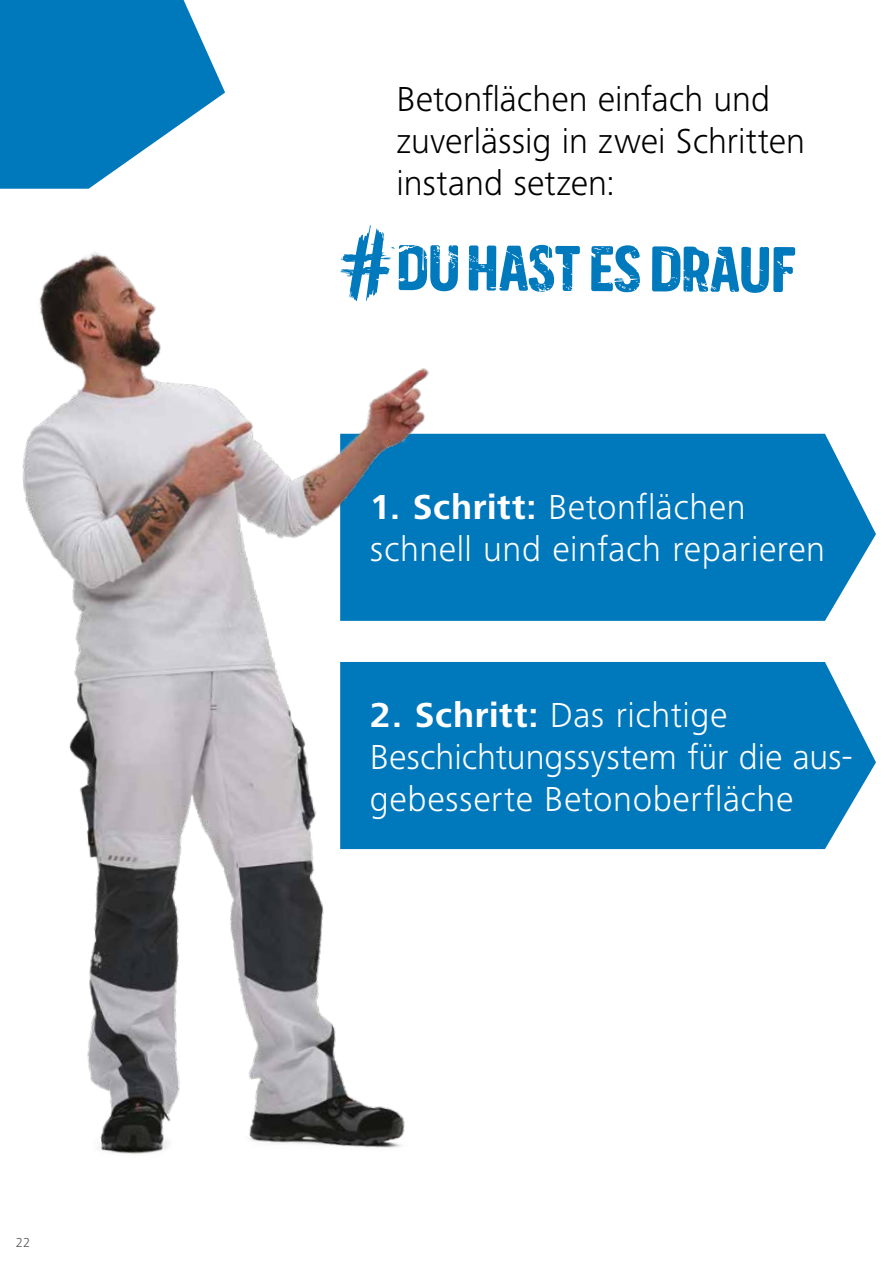
<style>
.page{position:relative;width:893px;height:1263px;background:#fff}
.page>*{position:absolute;margin:0;border:0;box-sizing:border-box;transform-origin:0 0}
.t1{font:300 36px/42px "Frutiger Next LTW1 G";letter-spacing:.01em;color:#fff}
.t2{font:300 36px/42px "Frutiger Next LTW1 G";color:#000}
.t3{font:300 13.5px "Frutiger Next LTW1 G";color:#4d4f4e}
.s1{font-weight:700}
</style>
<div class="page">
<div style="left:477px;top:434px;width:399px;height:187px;background:#0078bc"></div>
<div style="left:477px;top:662px;width:399px;height:187px;background:#0078bc"></div>
<img style="left:22px;top:252px;width:455px;height:902px">
<svg style="left:0;top:0;width:225px;height:189px"></svg>
<svg style="left:591px;top:245px;width:49px;height:47px"></svg>
<svg style="left:652px;top:246px;width:143px;height:47px"></svg>
<svg style="left:469px;top:245px;width:111px;height:47px"></svg>
<svg style="left:341px;top:225px;width:117px;height:76px"></svg>
<p class="t3" style="left:16px;top:1235px;width:16px">22</p>
<p class="t2" style="left:396px;top:78px;width:410px">Betonflächen einfach und zuverlässig in zwei Schritten instand setzen:</p>
<p class="t1" style="left:370px;top:486px;width:457px"><span class="s1">1. Schritt:</span> Betonflächen schnell und einfach reparieren</p>
<p class="t1" style="left:370px;top:693px;width:484px"><span class="s1">2. Schritt:</span> Das richtige<br>Beschichtungssystem für die aus&shy;gebesserte Betonoberfläche</p>
</div>
